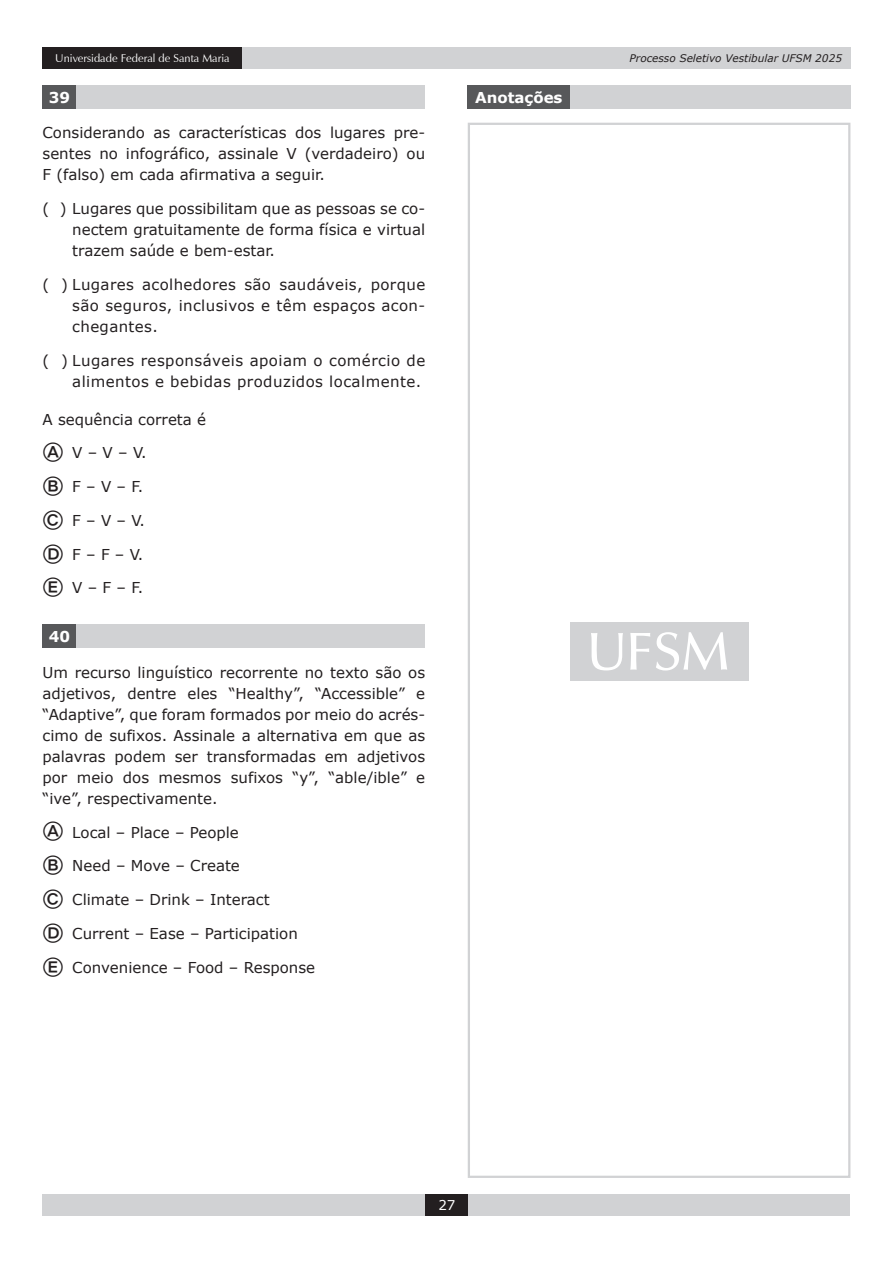
<style>
.page{position:relative;width:893px;height:1263px;background:#fff}
.page>*{position:absolute;margin:0;border:0;box-sizing:border-box;transform-origin:0 0}
.t1{font:15px/21px "Verdana";color:#231f20;text-align:justify}
.t2{font:15px/21px "Verdana";letter-spacing:.03em;color:#231f20;text-align:right}
.t3{font:700 15px "Verdana";color:#fff}
.t4{font:13.5px "Verdana";color:#fff}
.t5{font:11.25px "Zapf Humanist 601 BT";color:#fff}
.t6{font:italic 10.5px "Verdana";color:#231f20}
.s1{font-family:"Bundesbahn Pi Three";font-size:22.5px}
</style>
<div class="page">
<div style="left:234px;top:47px;width:616px;height:22px;background:#d1d2d4"></div>
<div style="left:43px;top:1194px;width:807px;height:22px;background:#d1d2d4"></div>
<div style="left:425px;top:1194px;width:43px;height:22px;background:#231f20"></div>
<div style="left:43px;top:47px;width:199px;height:22px;background:#231f20"></div>
<div style="left:43px;top:85px;width:34px;height:24px;background:#57585a"></div>
<div style="left:77px;top:85px;width:348px;height:24px;background:#d1d2d4"></div>
<div style="left:43px;top:624px;width:34px;height:24px;background:#57585a"></div>
<div style="left:77px;top:624px;width:348px;height:24px;background:#d1d2d4"></div>
<div style="left:570px;top:622px;width:178px;height:59px;background:#d1d2d4"></div>
<svg style="left:591px;top:632px;width:136px;height:38px"></svg>
<div style="left:468px;top:123px;width:382px;height:1055px;border:2px solid #d1d2d4"></div>
<div style="left:468px;top:85px;width:102px;height:24px;background:#57585a"></div>
<div style="left:570px;top:85px;width:280px;height:24px;background:#d1d2d4"></div>
<p class="t5" style="left:55px;top:51px;width:176px">Universidade Federal de Santa Maria</p>
<p class="t6" style="left:630px;top:51px;width:214px">Processo Seletivo Vestibular UFSM 2025</p>
<p class="t3" style="left:49px;top:87px;width:23px">39</p>
<p class="t1" style="left:43px;top:122px;width:384px">Considerando as características dos lugares pre&shy;sentes no infográfico, assinale V (verdadeiro) ou F (falso) em cada afirmativa a seguir.</p>
<p class="t1" style="left:72px;top:198px;width:354px;text-indent:-30px">( ) Lugares que possibilitam que as pessoas se co&shy;nectem gratuitamente de forma física e virtual trazem saúde e bem-estar.</p>
<p class="t1" style="left:72px;top:274px;width:354px;text-indent:-30px">( ) Lugares acolhedores são saudáveis, porque são seguros, inclusivos e têm espaços acon&shy;chegantes.</p>
<p class="t2" style="left:43px;top:349px;width:384px">( ) Lugares responsáveis apoiam o comércio de alimentos e bebidas produzidos localmente.</p>
<p class="t1" style="left:43px;top:409px;width:165px">A sequência correta é</p>
<p class="t1" style="left:43px;top:442px;width:106px"><span class="s1">A</span> V – V – V.</p>
<p class="t1" style="left:43px;top:476px;width:102px"><span class="s1">B</span> F – V – F.</p>
<p class="t1" style="left:43px;top:510px;width:104px"><span class="s1">C</span> F – V – V.</p>
<p class="t1" style="left:43px;top:544px;width:102px"><span class="s1">D</span> F – F – V.</p>
<p class="t1" style="left:43px;top:577px;width:102px"><span class="s1">E</span> V – F – F.</p>
<p class="t3" style="left:49px;top:626px;width:23px">40</p>
<p class="t1" style="left:43px;top:662px;width:384px">Um recurso linguístico recorrente no texto são os adjetivos, dentre eles “Healthy”, “Accessible” e “Adaptive”, que foram formados por meio do acrés&shy;cimo de sufixos. Assinale a alternativa em que as palavras podem ser transformadas em adjetivos por meio dos mesmos sufixos “y”, “able/ible” e “ive”, respectivamente.</p>
<p class="t1" style="left:43px;top:821px;width:198px"><span class="s1">A</span> Local – Place – People</p>
<p class="t1" style="left:43px;top:855px;width:199px"><span class="s1">B</span> Need – Move – Create</p>
<p class="t1" style="left:43px;top:889px;width:229px"><span class="s1">C</span> Climate – Drink – Interact</p>
<p class="t1" style="left:43px;top:923px;width:257px"><span class="s1">D</span> Current – Ease – Participation</p>
<p class="t1" style="left:43px;top:956px;width:274px"><span class="s1">E</span> Convenience – Food – Response</p>
<p class="t3" style="left:475px;top:87px;width:89px">Anotações</p>
<p class="t4" style="left:438px;top:1196px;width:19px">27</p>
</div>
